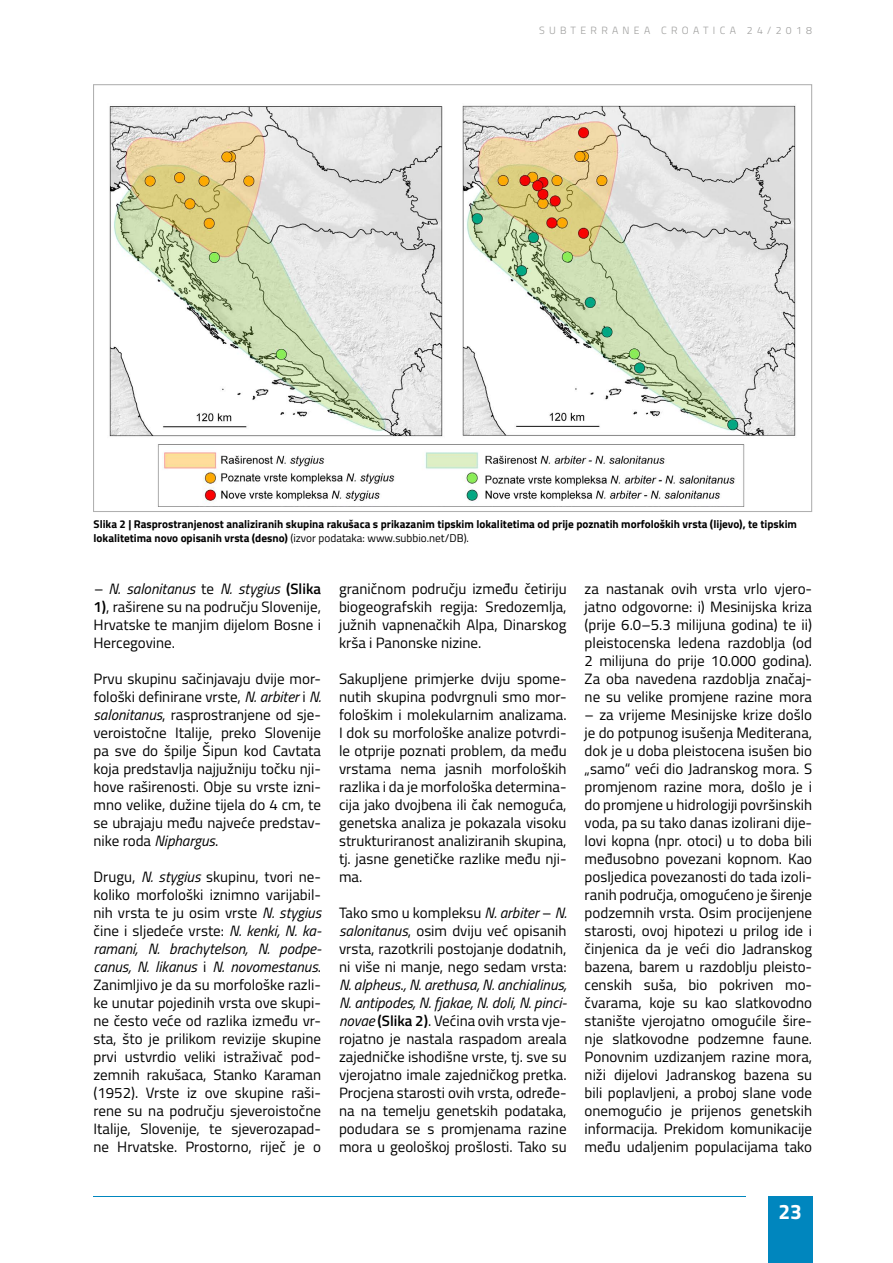
<style>
.page{position:relative;width:893px;height:1263px;background:#fff}
.page>*{position:absolute;margin:0;border:0;box-sizing:border-box;transform-origin:0 0}
.t1{font:700 21px "Titillium";color:#fff}
.t2{font:15px/18px "Titillium";color:#000;text-align:justify}
.t3{font:700 11.25px/13.5px "Titillium";color:#000}
.t4{font:300 10.5px "Titillium";letter-spacing:.41em;color:#9d9d9c}
.s1{font-weight:400}
.s2{font-style:italic}
.s3{font-weight:600}
.s4{color:#000008}
</style>
<div class="page">
<div style="left:768px;top:1196px;width:44px;height:67px;background:#0086be"></div>
<hr style="left:94px;top:1196px;width:652px;height:1px;background:#0086be">
<img style="left:109px;top:105px;width:687px;height:402px">
<p class="t4" style="left:539px;top:23px;width:275px">SUBTERRANEA CROATICA 24/2018</p>
<p class="t3" style="left:94px;top:517px;width:705px">Slika 2 | Rasprostranjenost analiziranih skupina rakušaca s prikazanim tipskim lokalitetima od prije poznatih morfoloških vrsta (lijevo), te tipskim lokalitetima novo opisanih vrsta (desno) <span class="s1">(izvor podataka: www.subbio.net/DB).</span></p>
<p class="t2" style="left:94px;top:579px;width:229px"><span class="s2">– N. salonitanus</span> te <span class="s2">N. stygius</span> <span class="s3">(Slika 1)</span>, raširene su na području Slovenije, Hrvatske te manjim dijelom Bosne i Hercegovine.</p>
<p class="t2" style="left:94px;top:669px;width:229px">Prvu skupinu sačinjavaju dvije mor&shy;fološki definirane vrste, <span class="s2">N. arbiter</span> i <span class="s2">N. salonitanus</span>, rasprostranjene od sje&shy;veroistočne Italije, preko Slovenije pa sve do špilje Šipun kod Cavtata koja predstavlja najjužniju točku nji&shy;hove raširenosti. Obje su vrste izni&shy;mno velike, dužine tijela do 4 cm, te se ubrajaju među najveće predstav&shy;nike roda <span class="s2">Niphargus</span>.</p>
<p class="t2" style="left:94px;top:867px;width:229px">Drugu, <span class="s2">N. stygius</span> skupinu, tvori ne&shy;koliko morfološki iznimno varijabil&shy;nih vrsta te ju osim vrste <span class="s2">N. stygius </span>čine i sljedeće vrste: <span class="s2">N. kenki, N. ka&shy;ramani, N. brachytelson, N. podpe&shy;canus, N. likanus</span> i <span class="s2">N. novomestanus</span>.<br>Zanimljivo je da su morfološke razli&shy;ke unutar pojedinih vrsta ove skupi&shy;ne često veće od razlika između vr&shy;sta, što je prilikom revizije skupine prvi ustvrdio veliki istraživač pod&shy;zemnih rakušaca, Stanko Karaman (1952). Vrste iz ove skupine raši&shy;rene su na području sjeveroistočne Italije, Slovenije, te sjeverozapad&shy;ne Hrvatske. Prostorno, riječ je o</p>
<p class="t2" style="left:339px;top:579px;width:229px">graničnom području između četiriju biogeografskih regija: Sredozemlja, južnih vapnenačkih Alpa, Dinarskog krša i Panonske nizine.</p>
<p class="t2" style="left:339px;top:669px;width:229px">Sakupljene primjerke dviju spome&shy;nutih skupina podvrgnuli smo mor&shy;fološkim i molekularnim analizama.<br>I dok su morfološke analize potvrdi&shy;le otprije poznati problem, da među vrstama nema jasnih morfoloških razlika i da je morfološka determina&shy;cija jako dvojbena ili čak nemoguća, genetska analiza je pokazala visoku strukturiranost analiziranih skupina, tj. jasne genetičke razlike među nji&shy;ma.</p>
<p class="t2" style="left:339px;top:903px;width:229px">Tako smo u kompleksu <span class="s2">N. arbiter</span> – <span class="s2">N. salonitanus</span>, osim dviju već opisanih vrsta, razotkrili postojanje dodatnih, ni više ni manje, nego sedam vrsta:<br><span class="s2">N. alpheus</span>.<span class="s2">, N. arethusa, N. anchialinus, N. antipodes, N. fjakae, N. doli, N. pinci&shy;novae</span> <span class="s3">(Slika 2)</span>. Većina ovih vrsta vje&shy;rojatno je nastala raspadom areala zajedničke ishodišne vrste, tj. sve su vjerojatno imale zajedničkog pretka.<br>Procjena starosti ovih vrsta, određe&shy;na na temelju genetskih podataka, podudara se s promjenama razine mora u geološkoj prošlosti. Tako su</p>
<p class="t2" style="left:585px;top:579px;width:229px">za nastanak ovih vrsta vrlo vjero&shy;jatno odgovorne: i) Mesinijska kriza (prije 6.0<span class="s4">–</span>5.3 milijuna godina) te ii) pleistocenska ledena razdoblja (od 2 milijuna do prije 10.000 godina).<br>Za oba navedena razdoblja značaj&shy;ne su velike promjene razine mora</p>
<p class="t2" style="left:585px;top:705px;width:229px">– za vrijeme Mesinijske krize došlo je do potpunog isušenja Mediterana, dok je u doba pleistocena isušen bio „samo“ veći dio Jadranskog mora. S promjenom razine mora, došlo je i do promjene u hidrologiji površinskih voda, pa su tako danas izolirani dije&shy;lovi kopna (npr. otoci) u to doba bili međusobno povezani kopnom. Kao posljedica povezanosti do tada izoli&shy;ranih područja, omogućeno je širenje podzemnih vrsta. Osim procijenjene starosti, ovoj hipotezi u prilog ide i činjenica da je veći dio Jadranskog bazena, barem u razdoblju pleisto&shy;censkih suša, bio pokriven mo&shy;čvarama, koje su kao slatkovodno stanište vjerojatno omogućile šire&shy;nje slatkovodne podzemne faune.<br>Ponovnim uzdizanjem razine mora, niži dijelovi Jadranskog bazena su bili poplavljeni, a proboj slane vode onemogućio je prijenos genetskih informacija. Prekidom komunikacije među udaljenim populacijama tako</p>
<h1 class="t1" style="left:778px;top:1195px;width:25px">23</h1>
</div>
